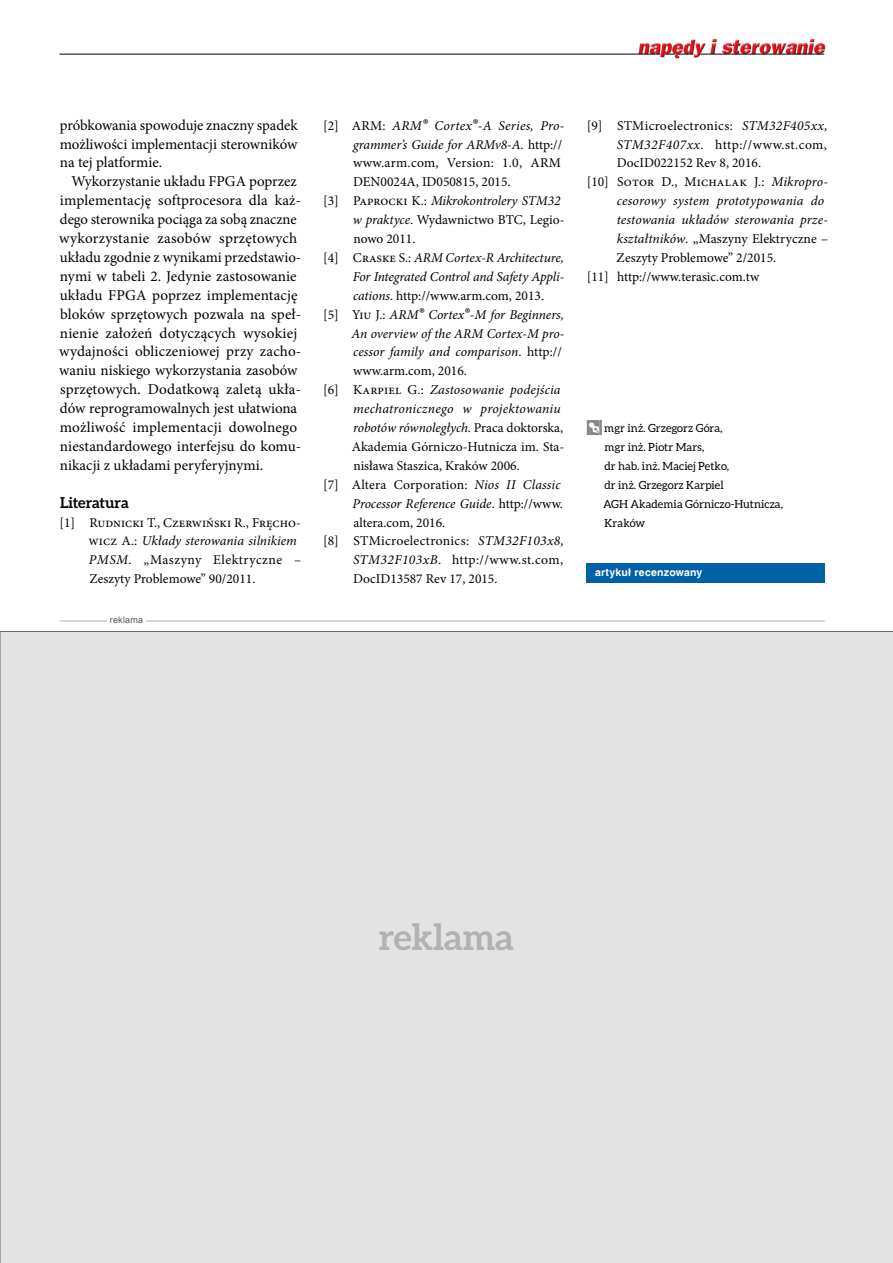
<style>
.page{position:relative;width:893px;height:1263px;background:#fff}
.page>*{position:absolute;margin:0;border:0;box-sizing:border-box;transform-origin:0 0}
.t1{font:700 36px "Aleo";letter-spacing:-.005em;color:#b3b2b2}
.t2{font:15px/18.9px "Minion Pro";letter-spacing:.005em;color:#000;text-align:justify}
.t3{font:700 15px "Aleo";letter-spacing:-.005em;color:#000}
.t4{font:13.5px/18.9px "Minion Pro";color:#000}
.t5{font:italic 13.5px "Minion Pro";color:#000}
.t6{font:11.25px/18.9px "Aleo";letter-spacing:.01em;color:#000}
.t7{font:700 10.5px "Switzerland";letter-spacing:.02em;color:#fff}
.t8{font:9px "Arial";letter-spacing:.02em;color:#575756}
.s1{font-style:italic}
.s2{font-style:normal}
.s3{font-size:18px}
</style>
<div class="page">
<img style="left:636px;top:38px;width:190px;height:21px">
<hr style="left:60px;top:54px;width:600px;height:1px;background:#000">
<svg style="left:665px;top:54px;width:28px;height:1px"></svg>
<hr style="left:700px;top:54px;width:124px;height:1px;background:#000">
<hr style="left:60px;top:621px;width:765px;height:1px;background:#b3b2b2">
<div style="left:107px;top:616px;width:39px;height:10px;background:#fff"></div>
<div style="left:0;top:631px;width:893px;height:632px;background:#e3e3e3"></div>
<div style="left:587px;top:563px;width:238px;height:20px;background:#0061a7"></div>
<svg style="left:587px;top:420px;width:15px;height:15px"></svg>
<p class="t2" style="left:60px;top:115px;width:240px">próbkowania spowoduje znaczny spadek możliwości implementacji sterowników na tej platformie.</p>
<p class="t2" style="left:59px;top:172px;width:244px;text-align:left;text-indent:12px">Wykorzystanie układu FPGA poprzez implementację softprocesora dla każ&shy;dego sterownika pociąga za sobą znaczne wykorzystanie zasobów sprzętowych układu zgodnie z wynikami przedstawio&shy;nymi w tabeli 2. Jedynie zastosowanie układu FPGA poprzez implementację bloków sprzętowych pozwala na speł&shy;nienie założeń dotyczących wysokiej wydajności obliczeniowej przy zacho&shy;waniu niskiego wykorzystania zasobów sprzętowych. Dodatkową zaletą ukła&shy;dów reprogramowalnych jest ułatwiona możliwość implementacji dowolnego niestandardowego interfejsu do komu&shy;nikacji z układami peryferyjnymi.</p>
<p class="t3" style="left:60px;top:494px;width:70px">Literatura</p>
<p class="t4" style="left:88px;top:513px;width:214px;text-indent:-29px">[1] Rudnicki T., Czerwiński R., Fręcho&shy;wicz A.: <span class="s1">Układy sterowania silnikiem PMSM</span>. „Maszyny Elektryczne – Zeszyty Problemowe” 90/2011.</p>
<p class="t8" style="left:110px;top:614px;width:35px">reklama</p>
<p class="t5" style="left:323px;top:116px;width:243px"><span class="s2">[2] ARM:</span> ARM<span class="s3">®</span> Cortex<span class="s3">®</span>-A Series, Pro-</p>
<p class="t5" style="left:353px;top:135px;width:211px">grammer’s Guide for ARMv8-A. <span class="s2">http://</span></p>
<p class="t4" style="left:353px;top:154px;width:209px">www.arm.com, Version: 1.0, ARM</p>
<p class="t4" style="left:353px;top:173px;width:159px">DEN0024A, ID050815, 2015.</p>
<p class="t5" style="left:323px;top:192px;width:239px"><span class="s2">[3] Paprocki K.:</span> Mikrokontrolery STM32</p>
<p class="t4" style="left:353px;top:210px;width:213px"><span class="s1">w praktyce</span>. Wydawnictwo BTC, Legio-</p>
<p class="t4" style="left:353px;top:229px;width:64px">nowo 2011.</p>
<p class="t5" style="left:323px;top:248px;width:242px"><span class="s2">[4] Craske S.:</span> ARM Cortex-R Architecture,</p>
<p class="t5" style="left:353px;top:267px;width:213px">For Integrated Control and Safety Appli-</p>
<p class="t4" style="left:353px;top:286px;width:192px"><span class="s1">cations</span>. http://www.arm.com, 2013.</p>
<p class="t5" style="left:323px;top:305px;width:242px"><span class="s2">[5] Yiu J.:</span> ARM<span class="s3">®</span> Cortex<span class="s3">®</span>-M for Beginners,</p>
<p class="t5" style="left:351px;top:324px;width:214px">An overview of the ARM Cortex-M pro-</p>
<p class="t5" style="left:353px;top:343px;width:210px">cessor family and comparison<span class="s2">. http://</span></p>
<p class="t4" style="left:353px;top:362px;width:115px">www.arm.com, 2016.</p>
<p class="t5" style="left:323px;top:381px;width:239px"><span class="s2">[6] Karpiel G.:</span> Zastosowanie podejścia</p>
<p class="t5" style="left:353px;top:400px;width:209px">mechatronicznego w projektowaniu</p>
<p class="t5" style="left:353px;top:418px;width:211px">robotów równoległych<span class="s2">. Praca doktorska,</span></p>
<p class="t4" style="left:352px;top:437px;width:214px">Akademia Górniczo-Hutnicza im. Sta-</p>
<p class="t4" style="left:353px;top:456px;width:168px">nisława Staszica, Kraków 2006.</p>
<p class="t4" style="left:323px;top:475px;width:239px">[7] Altera Corporation: <span class="s1">Nios II Classic</span></p>
<p class="t5" style="left:353px;top:494px;width:212px">Processor Reference Guide<span class="s2">. http://www.</span></p>
<p class="t4" style="left:354px;top:513px;width:93px">altera.com, 2016.</p>
<p class="t4" style="left:323px;top:532px;width:242px">[8] STMicroelectronics: <span class="s1">STM32F103x8,</span></p>
<p class="t4" style="left:353px;top:551px;width:212px"><span class="s1">STM32F103xB</span>. http://www.st.com,</p>
<p class="t4" style="left:353px;top:570px;width:146px">DocID13587 Rev 17, 2015.</p>
<p class="t4" style="left:587px;top:116px;width:242px">[9] STMicroelectronics: <span class="s1">STM32F405xx,</span></p>
<p class="t4" style="left:617px;top:135px;width:212px"><span class="s1">STM32F407xx</span>. http://www.st.com,</p>
<p class="t4" style="left:617px;top:154px;width:146px">DocID022152 Rev 8, 2016.</p>
<p class="t4" style="left:587px;top:173px;width:243px">[10] Sotor D., Michalak J.: <span class="s1">Mikropro-</span></p>
<p class="t5" style="left:617px;top:192px;width:209px">cesorowy system prototypowania do</p>
<p class="t5" style="left:617px;top:211px;width:213px">testowania układów sterowania prze-</p>
<p class="t4" style="left:617px;top:229px;width:213px"><span class="s1">kształtników</span>. „Maszyny Elektryczne –</p>
<p class="t4" style="left:617px;top:248px;width:161px">Zeszyty Problemowe” 2/2015.</p>
<p class="t4" style="left:587px;top:267px;width:174px">[11] http://www.terasic.com.tw</p>
<p class="t6" style="left:603px;top:418px;width:182px">mgr inż. Grzegorz Góra,<br>mgr inż. Piotr Mars,<br>dr hab. inż. Maciej Petko,<br>dr inż. Grzegorz Karpiel<br>AGH Akademia Górniczo-Hutnicza,<br>Kraków</p>
<p class="t7" style="left:595px;top:566px;width:109px">artykuł recenzowany</p>
<h1 class="t1" style="left:379px;top:916px;width:136px">reklama</h1>
</div>
